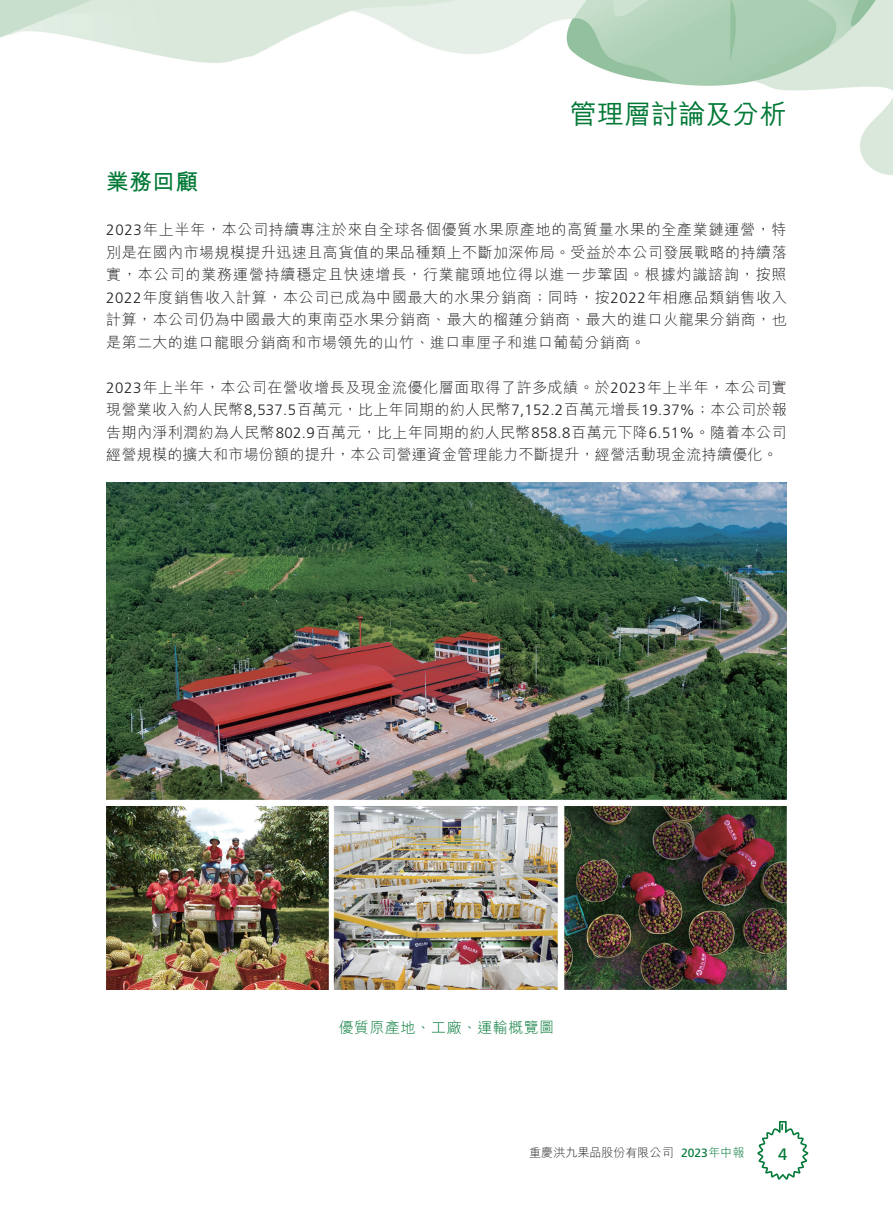
<style>
.page{position:relative;width:893px;height:1212px;background:#fff}
.page>*{position:absolute;margin:0;border:0;box-sizing:border-box;transform-origin:0 0}
.t1{font:500 27px "M Hei HK";letter-spacing:.005em;color:#007836}
.t2{font:700 22.5px "M Hei HK";color:#007836}
.t3{font:16.5px "Frutiger LT Std";color:#007836}
.t4{font:300 15px/22.5px "M Hei HK";letter-spacing:.025em;color:#231f20;text-align:justify}
.t5{font:300 15px "M Hei HK";letter-spacing:.03em;color:#007836}
.t6{font:300 12px "M Hei HK";letter-spacing:.005em;color:#231f20}
.t7{font:12px "Frutiger LT Std";color:#007836}
.s1{font-family:"Frutiger LT Std"}
.s2{font-family:"M Hei HK";font-weight:300}
</style>
<div class="page">
<img style="left:0;top:0;width:893px;height:1154px">
<svg style="left:757px;top:1121px;width:51px;height:59px"></svg>
<img style="left:106px;top:482px;width:681px;height:508px">
<h1 class="t1" style="left:570px;top:95px;width:218px">管理層討論及分析</h1>
<h2 class="t2" style="left:106px;top:166px;width:93px">業務回顧</h2>
<p class="t4" style="left:106px;top:218px;width:682px"><span class="s1">2023</span>年上半年，本公司持續專注於來自全球各個優質水果原產地的高質量水果的全產業鏈運營，特別是在國內市場規模提升迅速且高貨值的果品種類上不斷加深佈局。受益於本公司發展戰略的持續落實，本公司的業務運營持續穩定且快速增長，行業龍頭地位得以進一步鞏固。根據灼識諮詢，按照<span class="s1">2022</span>年度銷售收入計算，本公司已成為中國最大的水果分銷商；同時，按<span class="s1">2022</span>年相應品類銷售收入計算，本公司仍為中國最大的東南亞水果分銷商、最大的榴蓮分銷商、最大的進口火龍果分銷商，也是第二大的進口龍眼分銷商和市場領先的山竹、進口車厘子和進口葡萄分銷商。</p>
<p class="t4" style="left:106px;top:376px;width:682px"><span class="s1">2023</span>年上半年，本公司在營收增長及現金流優化層面取得了許多成績。於<span class="s1">2023</span>年上半年，本公司實現營業收入約人民幣<span class="s1">8,537.5</span>百萬元，比上年同期的約人民幣<span class="s1">7,152.2</span>百萬元增長<span class="s1">19.37%</span>；本公司於報告期內淨利潤約為人民幣<span class="s1">802.9</span>百萬元，比上年同期的約人民幣<span class="s1">858.8</span>百萬元下降<span class="s1">6.51%</span>。隨着本公司經營規模的擴大和市場份額的提升，本公司營運資金管理能力不斷提升，經營活動現金流持續優化。</p>
<p class="t5" style="left:339px;top:1020px;width:217px">優質原產地、工廠、運輸概覽圖</p>
<p class="t6" style="left:529px;top:1146px;width:146px">重慶洪九果品股份有限公司</p>
<p class="t7" style="left:681px;top:1145px;width:65px">2023<span class="s2">年中報</span></p>
<p class="t3" style="left:778px;top:1144px;width:11px">4</p>
</div>
